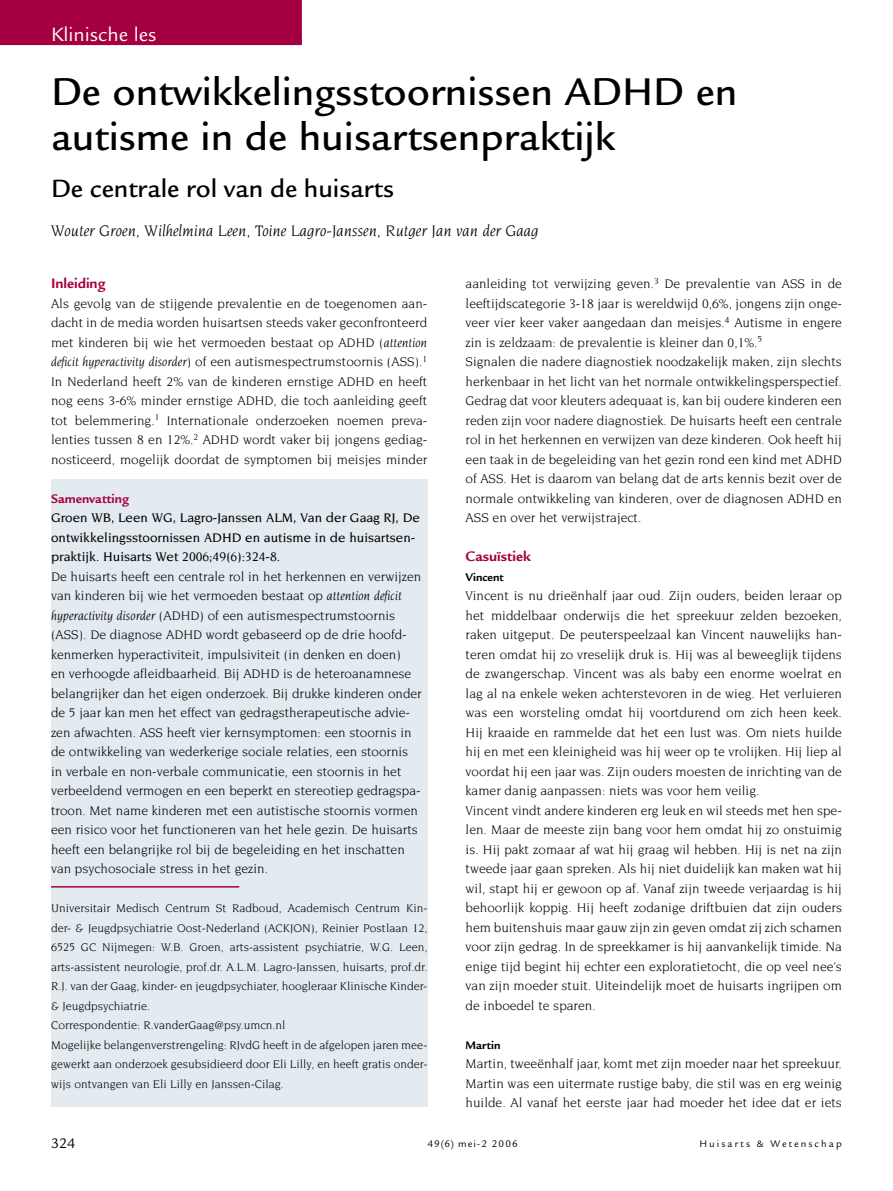
<style>
.page{position:relative;width:893px;height:1191px;background:#fff}
.page>*{position:absolute;margin:0;border:0;box-sizing:border-box;transform-origin:0 0}
.Artikelkop{font:500 42px/45px "Legacy Sans";color:#000}
.Onderkop{font:500 27px "Legacy Sans";color:#000}
.Rubriekskop{font:21px "Legacy Sans";color:#fff}
.Auteursgegevens{font:italic 16.5px "Novarese";color:#000}
.Kop1{font:700 15px "Legacy Sans";color:#a40041}
.t1{font:15px "Legacy Sans";color:#000}
.Samenvatting_lijn{font:13.5px/19.5px "Novarese";color:#000;text-align:justify}
.Samenvatting{font:500 13.5px/19.5px "Novarese";color:#000}
.Kop_Samenvatting{font:700 13.5px "Legacy Sans";color:#a40041}
.Samenvatting_noot{font:12px/19.5px "Novarese";color:#000;text-align:justify}
.Kop2{font:700 12px "Legacy Sans";color:#000}
.t2{font:10.5px "Legacy Sans";letter-spacing:.19em;color:#000}
.t3{font:10.5px "Legacy Sans";letter-spacing:.1em;color:#000}
.s1{font-style:italic}
</style>
<div class="page">
<div style="left:0;top:0;width:302px;height:45px;background:#a40041"></div>
<div style="left:51px;top:479px;width:376px;height:628px;background:#e4ebf0"></div>
<hr style="left:51px;top:886px;width:188px;height:1px;background:#a40041">
<p class="Rubriekskop" style="left:51px;top:22px;width:107px">Klinische les</p>
<p class="Artikelkop" style="left:51px;top:70px;width:688px">De ontwikkelingsstoornissen ADHD en autisme in de huisartsenpraktijk</p>
<p class="Onderkop" style="left:51px;top:173px;width:344px">De centrale rol van de huisarts</p>
<p class="Auteursgegevens" style="left:51px;top:221px;width:489px">Wouter Groen, Wilhelmina Leen, Toine Lagro-Janssen, Rutger Jan van der Gaag</p>
<p class="Kop1" style="left:51px;top:275px;width:56px">Inleiding</p>
<p class="Samenvatting_lijn" style="left:51px;top:293px;width:378px">Als gevolg van de stijgende prevalentie en de toegenomen aan&shy;dacht in de media worden huisartsen steeds vaker geconfronteerd met kinderen bij wie het vermoeden bestaat op ADHD (<span class="s1">attention deficit hyperactivity disorder</span>) of een autismespectrumstoornis (ASS).<sup>1<br></sup>In Nederland heeft 2% van de kinderen ernstige ADHD en heeft nog eens 3-6% minder ernstige ADHD, die toch aanleiding geeft tot belemmering.<sup>1</sup> Internationale onderzoeken noemen preva&shy;lenties tussen 8 en 12%.<sup>2</sup> ADHD wordt vaker bij jongens gediag&shy;nosticeerd, mogelijk doordat de symptomen bij meisjes minder</p>
<p class="Kop_Samenvatting" style="left:51px;top:490px;width:80px">Samenvatting</p>
<p class="Samenvatting" style="left:51px;top:508px;width:370px">Groen WB, Leen WG, Lagro-Janssen ALM, Van der Gaag RJ, De ontwikkelingsstoornissen ADHD en autisme in de huisartsen&shy;praktijk. Huisarts Wet 2006;49(6):324-8.</p>
<p class="Samenvatting_lijn" style="left:51px;top:566px;width:372px;text-align:left">De huisarts heeft een centrale rol in het herkennen en verwijzen van kinderen bij wie het vermoeden bestaat op <span class="s1">attention deficit hyperactivity disorder</span> (ADHD) of een autismespectrumstoornis (ASS). De diagnose ADHD wordt gebaseerd op de drie hoofd&shy;kenmerken hyperactiviteit, impulsiviteit (in denken en doen)<br>en verhoogde afleidbaarheid. Bij ADHD is de heteroanamnese belangrijker dan het eigen onderzoek. Bij drukke kinderen onder de 5 jaar kan men het effect van gedragstherapeutische advie&shy;zen afwachten. ASS heeft vier kernsymptomen: een stoornis in de ontwikkeling van wederkerige sociale relaties, een stoornis in verbale en non-verbale communicatie, een stoornis in het verbeeldend vermogen en een beperkt en stereotiep gedragspa&shy;troon. Met name kinderen met een autistische stoornis vormen een risico voor het functioneren van het hele gezin. De huisarts heeft een belangrijke rol bij de begeleiding en het inschatten van psychosociale stress in het gezin.</p>
<p class="Samenvatting_noot" style="left:51px;top:898px;width:378px">Universitair Medisch Centrum St Radboud, Academisch Centrum Kin&shy;der- &amp; Jeugdpsychiatrie Oost-Nederland (ACKJON), Reinier Postlaan 12, 6525 GC Nijmegen: W.B. Groen, arts-assistent psychiatrie, W.G. Leen, arts-assistent neurologie, prof.dr. A.L.M. Lagro-Janssen, huisarts, prof.dr.<br>R.J. van der Gaag, kinder- en jeugdpsychiater, hoogleraar Klinische Kinder-&amp; Jeugdpsychiatrie.</p>
<p class="Samenvatting_noot" style="left:51px;top:1015px;width:236px">Correspondentie: R.vanderGaag@psy.umcn.nl</p>
<p class="Samenvatting_noot" style="left:51px;top:1035px;width:378px">Mogelijke belangenverstrengeling: RJvdG heeft in de afgelopen jaren mee&shy;gewerkt aan onderzoek gesubsidieerd door Eli Lilly, en heeft gratis onder&shy;wijs ontvangen van Eli Lilly en Janssen-Cilag.</p>
<p class="Samenvatting_lijn" style="left:466px;top:274px;width:378px">aanleiding tot verwijzing geven.<sup>3</sup> De prevalentie van ASS in de leeftijdscategorie 3-18 jaar is wereldwijd 0,6%, jongens zijn onge&shy;veer vier keer vaker aangedaan dan meisjes.<sup>4</sup> Autisme in engere zin is zeldzaam: de prevalentie is kleiner dan 0,1%.<sup>5</sup></p>
<p class="Samenvatting_lijn" style="left:466px;top:352px;width:378px">Signalen die nadere diagnostiek noodzakelijk maken, zijn slechts herkenbaar in het licht van het normale ontwikkelingsperspectief.<br>Gedrag dat voor kleuters adequaat is, kan bij oudere kinderen een reden zijn voor nadere diagnostiek. De huisarts heeft een centrale rol in het herkennen en verwijzen van deze kinderen. Ook heeft hij een taak in de begeleiding van het gezin rond een kind met ADHD of ASS. Het is daarom van belang dat de arts kennis bezit over de normale ontwikkeling van kinderen, over de diagnosen ADHD en ASS en over het verwijstraject.</p>
<p class="Kop1" style="left:466px;top:548px;width:67px">Casuïstiek</p>
<p class="Kop2" style="left:466px;top:570px;width:40px">Vincent</p>
<p class="Samenvatting_lijn" style="left:466px;top:586px;width:378px">Vincent is nu drieënhalf jaar oud. Zijn ouders, beiden leraar op het middelbaar onderwijs die het spreekuur zelden bezoeken, raken uitgeput. De peuterspeelzaal kan Vincent nauwelijks han&shy;teren omdat hij zo vreselijk druk is. Hij was al beweeglijk tijdens de zwangerschap. Vincent was als baby een enorme woelrat en lag al na enkele weken achterstevoren in de wieg. Het verluieren was een worsteling omdat hij voortdurend om zich heen keek.<br>Hij kraaide en rammelde dat het een lust was. Om niets huilde hij en met een kleinigheid was hij weer op te vrolijken. Hij liep al voordat hij een jaar was. Zijn ouders moesten de inrichting van de kamer danig aanpassen: niets was voor hem veilig.</p>
<p class="Samenvatting_lijn" style="left:466px;top:800px;width:378px">Vincent vindt andere kinderen erg leuk en wil steeds met hen spe&shy;len. Maar de meeste zijn bang voor hem omdat hij zo onstuimig is. Hij pakt zomaar af wat hij graag wil hebben. Hij is net na zijn tweede jaar gaan spreken. Als hij niet duidelijk kan maken wat hij wil, stapt hij er gewoon op af. Vanaf zijn tweede verjaardag is hij behoorlijk koppig. Hij heeft zodanige driftbuien dat zijn ouders hem buitenshuis maar gauw zijn zin geven omdat zij zich schamen voor zijn gedrag. In de spreekkamer is hij aanvankelijk timide. Na enige tijd begint hij echter een exploratietocht, die op veel nee’s van zijn moeder stuit. Uiteindelijk moet de huisarts ingrijpen om de inboedel te sparen.</p>
<p class="Kop2" style="left:466px;top:1038px;width:36px">Martin</p>
<p class="Samenvatting_lijn" style="left:466px;top:1054px;width:378px">Martin, tweeënhalf jaar, komt met zijn moeder naar het spreekuur.<br>Martin was een uitermate rustige baby, die stil was en erg weinig huilde. Al vanaf het eerste jaar had moeder het idee dat er iets</p>
<p class="t1" style="left:51px;top:1134px;width:26px">324</p>
<p class="t3" style="left:427px;top:1138px;width:92px">49(6) mei-2 2006</p>
<p class="t2" style="left:699px;top:1138px;width:144px">Huisarts &amp; Wetenschap</p>
</div>
